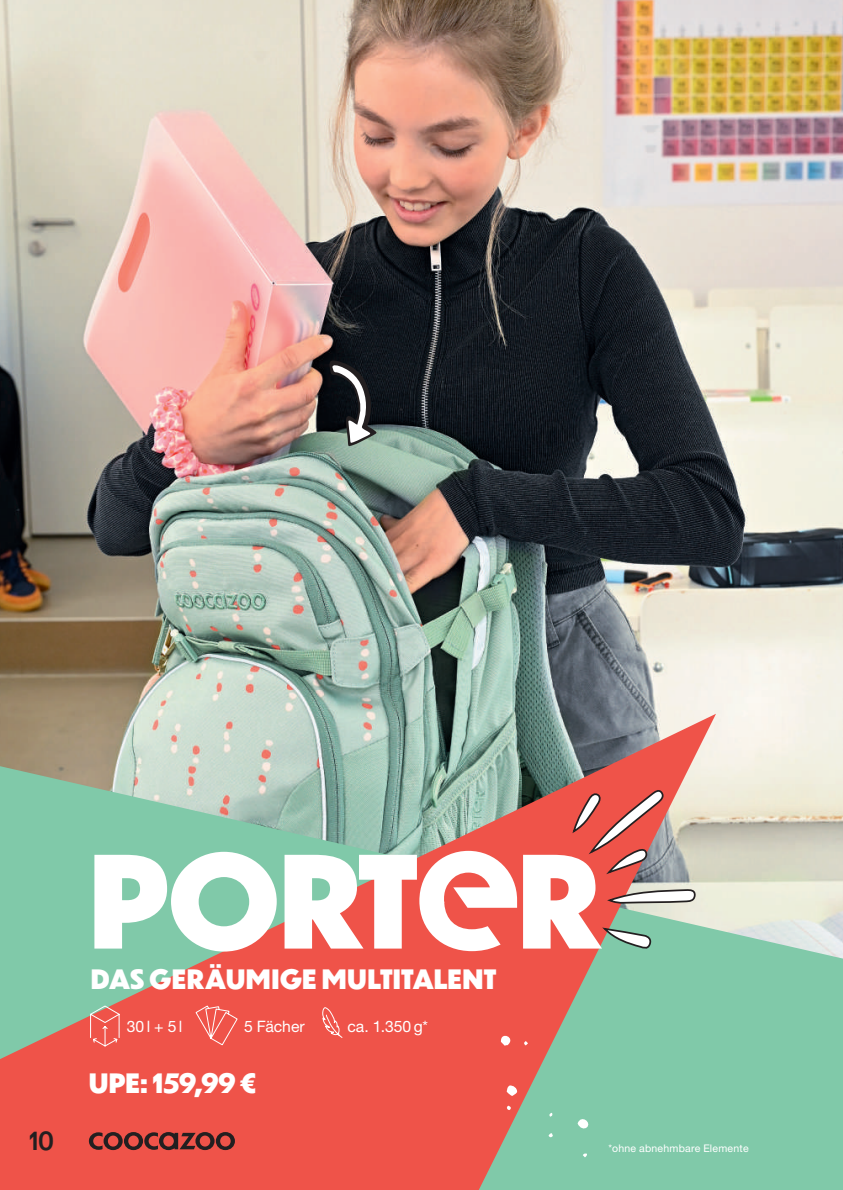
<style>
.page{position:relative;width:843px;height:1190px;background:#fff}
.page>*{position:absolute;margin:0;border:0;box-sizing:border-box;transform-origin:0 0}
.t1{font:800 125.65px "Dunbar Tall";color:#fff}
.t2{font:800 26.25px "Dunbar Tall";letter-spacing:.005em;color:#fff}
.t3{font:500 24.5px "Dunbar Tall";color:#231f20}
.t4{font:15.75px "Helvetica Neue LTW1 G";color:#fff}
.t5{font:10.5px "Helvetica Neue LTW1 G";letter-spacing:.02em;color:#fff}
</style>
<div class="page">
<img style="left:0;top:0;width:842px;height:760px">
<svg style="left:716px;top:760px;width:126px;height:430px;background:#a9d3b9"></svg>
<svg style="left:0;top:714px;width:716px;height:476px;background:#b7917f"></svg>
<svg style="left:416px;top:708px;width:104px;height:313px"></svg>
<svg style="left:328px;top:359px;width:49px;height:87px;background:#464b4d"></svg>
<svg style="left:523px;top:1041px;width:5px;height:4px"></svg>
<svg style="left:548px;top:1112px;width:4px;height:4px"></svg>
<svg style="left:582px;top:1153px;width:5px;height:4px"></svg>
<svg style="left:548px;top:1133px;width:5px;height:4px"></svg>
<svg style="left:505px;top:1105px;width:7px;height:5px"></svg>
<svg style="left:577px;top:1113px;width:15px;height:16px"></svg>
<svg style="left:500px;top:1030px;width:16px;height:15px"></svg>
<svg style="left:506px;top:1085px;width:11px;height:11px"></svg>
<svg style="left:604px;top:888px;width:91px;height:16px"></svg>
<svg style="left:599px;top:926px;width:52px;height:23px"></svg>
<svg style="left:571px;top:789px;width:96px;height:86px;background:#d66d67"></svg>
<svg style="left:89px;top:1005px;width:32px;height:42px"></svg>
<svg style="left:195px;top:1005px;width:43px;height:41px;background:#f0685f"></svg>
<svg style="left:322px;top:976px;width:21px;height:63px"></svg>
<svg style="left:89px;top:1132px;width:146px;height:18px;background:#8a3934"></svg>
<p class="t3" style="left:29px;top:1123px;width:27px">10</p>
<h1 class="t1" style="left:89px;top:808px;width:515px">PORT R</h1>
<p class="t2" style="left:91px;top:960px;width:407px">DAS GERÄUMIGE MULTITALENT</p>
<p class="t4" style="left:127px;top:1017px;width:57px">30l + 5l</p>
<p class="t4" style="left:244px;top:1017px;width:62px">5 Fächer</p>
<p class="t4" style="left:347px;top:1016px;width:82px">ca. 1.350 g*</p>
<p class="t2" style="left:89px;top:1064px;width:169px">UPE: 159,99 €</p>
<p class="t5" style="left:608px;top:1141px;width:142px">*ohne abnehmbare Elemente</p>
</div>
